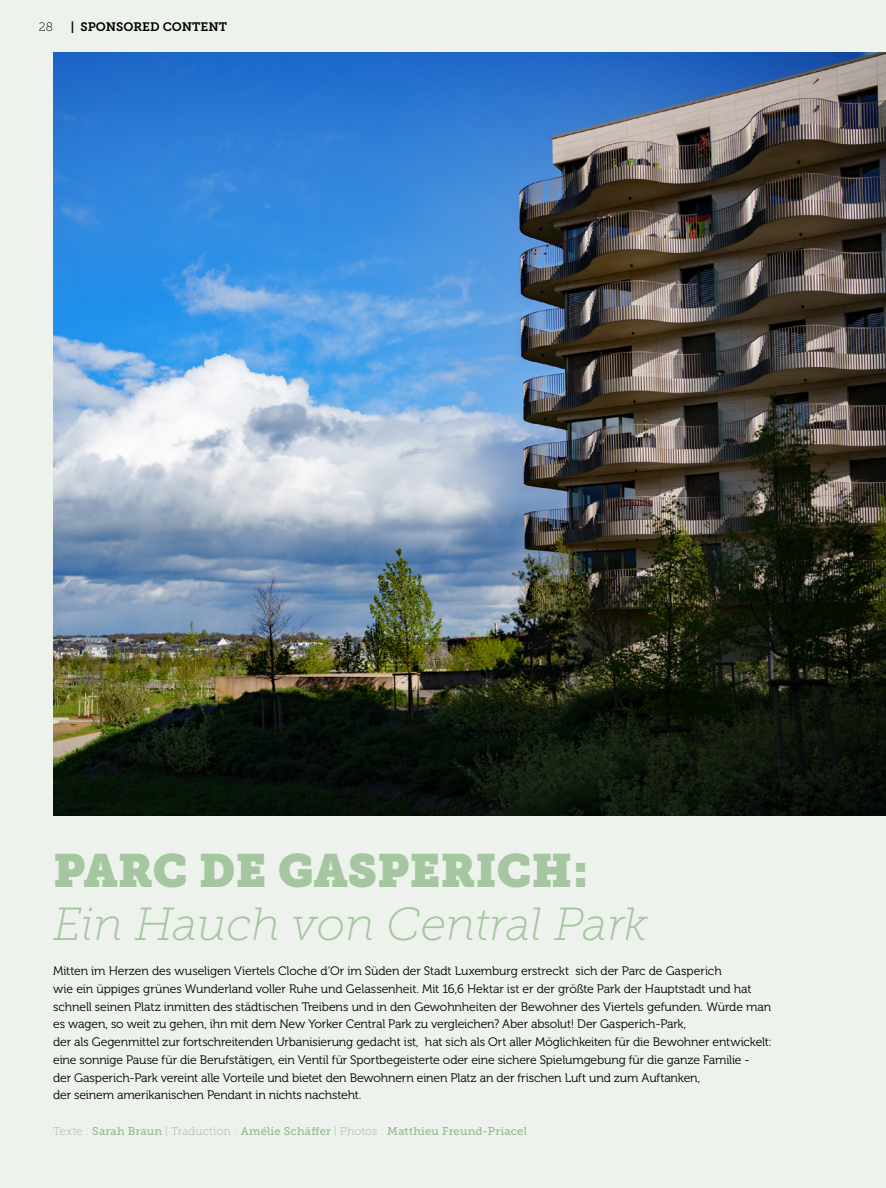
<style>
.page{position:relative;width:886px;height:1188px;background:#fff}
.page>*{position:absolute;margin:0;border:0;box-sizing:border-box;transform-origin:0 0}
.t1{font:italic 46.25px "Museo Slab 100";letter-spacing:-.005em;color:#a5c6a0}
.t2{font:46.25px "Museo Slab";color:#a5c6a0}
.t3{font:12.25px/17.8px "Museo 300";letter-spacing:-.01em;color:#000}
.t4{font:12.25px "Museo Slab 700";color:#000}
.t5{font:12.25px "Museo Slab 100";color:#000}
.t6{font:11.25px "Museo Slab 500";letter-spacing:.02em;color:#97b693}
.s1{font-family:"Museo Slab 100"}
</style>
<div class="page">
<div style="left:0;top:0;width:886px;height:1187px;background:#edf3ec"></div>
<img style="left:53px;top:53px;width:833px;height:762px">
<p class="t5" style="left:39px;top:20px;width:16px">28</p>
<p class="t4" style="left:71px;top:20px;width:158px">| SPONSORED CONTENT</p>
<h1 class="t2" style="left:53px;top:842px;width:537px">PARC DE GASPERICH:</h1>
<h1 class="t1" style="left:53px;top:898px;width:596px">Ein Hauch von Central Park</h1>
<p class="t3" style="left:53px;top:962px;width:720px">Mitten im Herzen des wuseligen Viertels Cloche d‘Or im Süden der Stadt Luxemburg erstreckt sich der Parc de Gasperich<br>wie ein üppiges grünes Wunderland voller Ruhe und Gelassenheit. Mit 16,6 Hektar ist er der größte Park der Hauptstadt und hat schnell seinen Platz inmitten des städtischen Treibens und in den Gewohnheiten der Bewohner des Viertels gefunden. Würde man es wagen, so weit zu gehen, ihn mit dem New Yorker Central Park zu vergleichen? Aber absolut! Der Gasperich-Park,<br>der als Gegenmittel zur fortschreitenden Urbanisierung gedacht ist, hat sich als Ort aller Möglichkeiten für die Bewohner entwickelt: eine sonnige Pause für die Berufstätigen, ein Ventil für Sportbegeisterte oder eine sichere Spielumgebung für die ganze Familie -<br>der Gasperich-Park vereint alle Vorteile und bietet den Bewohnern einen Platz an der frischen Luft und zum Auftanken,<br>der seinem amerikanischen Pendant in nichts nachsteht.</p>
<p class="t6" style="left:53px;top:1124px;width:475px"><span class="s1">Texte :</span> Sarah Braun <span class="s1">| Traduction :</span> Amélie Schäffer <span class="s1">| Photos :</span> Matthieu Freund-Priacel</p>
</div>
